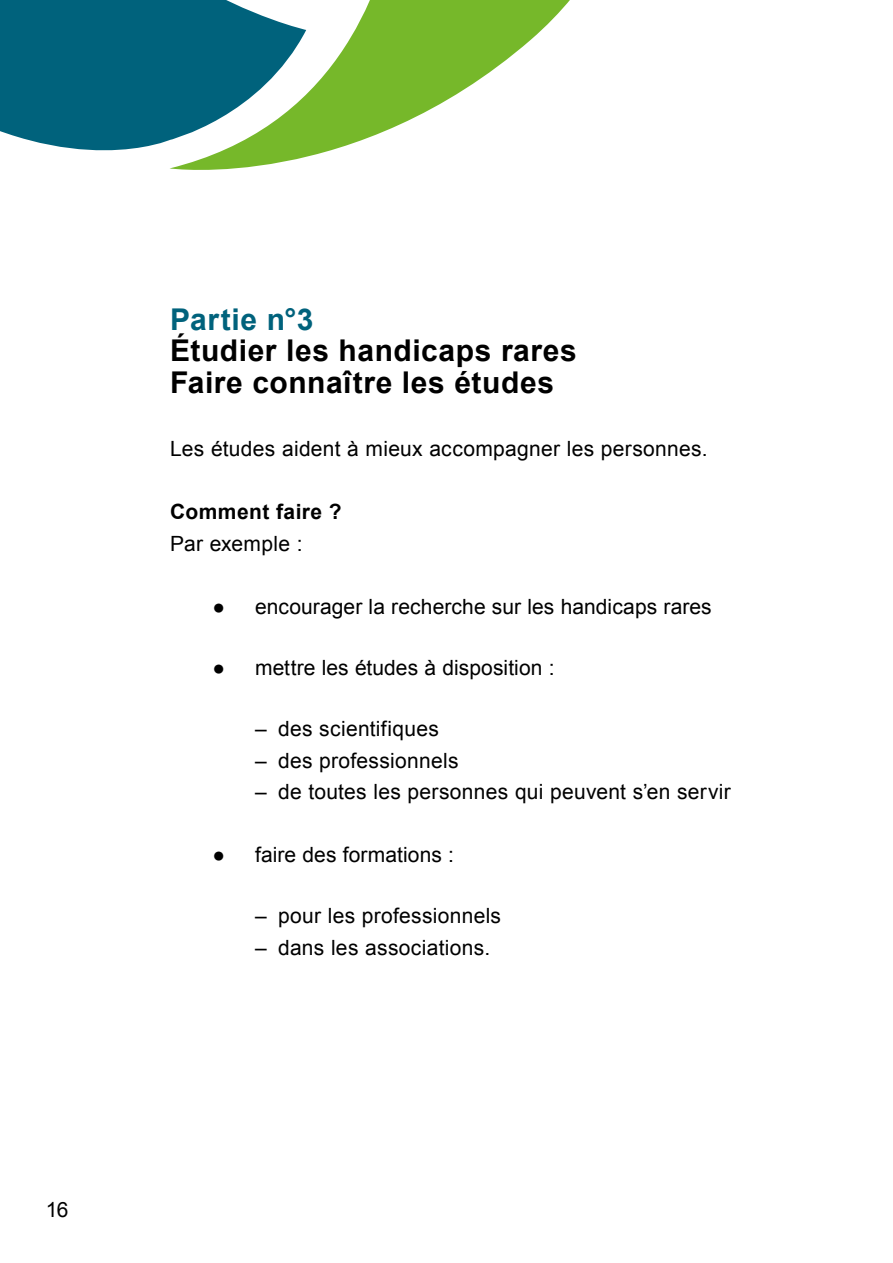
<style>
.page{position:relative;width:893px;height:1263px;background:#fff}
.page>*{position:absolute;margin:0;border:0;box-sizing:border-box;transform-origin:0 0}
.TITRE_H2{font:700 30px/31.5px "Arial";letter-spacing:.02em;color:#000}
.TITRE_H2-2{font:700 30px "Arial";letter-spacing:.02em;color:#00627c}
.Texte_courant{font:21px "Arial";letter-spacing:.015em;color:#000}
.Texte_courant-2{font:700 21px "Arial";letter-spacing:.02em;color:#000}
</style>
<div class="page">
<div style="left:0;top:0;width:170px;height:151px;background:#00627c"></div>
<svg style="left:170px;top:0;width:400px;height:170px"></svg>
<p class="Texte_courant" style="left:46px;top:1196px;width:24px">16</p>
<h2 class="TITRE_H2-2" style="left:170px;top:299px;width:145px">Partie n°3</h2>
<h2 class="TITRE_H2" style="left:170px;top:336px;width:408px">Étudier les handicaps rares<br>Faire connaître les études</h2>
<p class="Texte_courant" style="left:170px;top:435px;width:539px">Les études aident à mieux accompagner les personnes.</p>
<p class="Texte_courant-2" style="left:170px;top:498px;width:173px">Comment faire ?</p>
<p class="Texte_courant" style="left:170px;top:529px;width:134px">Par exemple :</p>
<p class="Texte_courant" style="left:213px;top:592px;width:501px">● encourager la recherche sur les handicaps rares</p>
<p class="Texte_courant" style="left:213px;top:654px;width:344px">● mettre les études à disposition :</p>
<p class="Texte_courant" style="left:255px;top:715px;width:185px">– des scientifiques</p>
<p class="Texte_courant" style="left:255px;top:746px;width:205px">– des professionnels</p>
<p class="Texte_courant" style="left:255px;top:778px;width:477px">– de toutes les personnes qui peuvent s’en servir</p>
<p class="Texte_courant" style="left:213px;top:841px;width:243px">● faire des formations :</p>
<p class="Texte_courant" style="left:255px;top:902px;width:247px">– pour les professionnels</p>
<p class="Texte_courant" style="left:255px;top:934px;width:237px">– dans les associations.</p>
</div>
